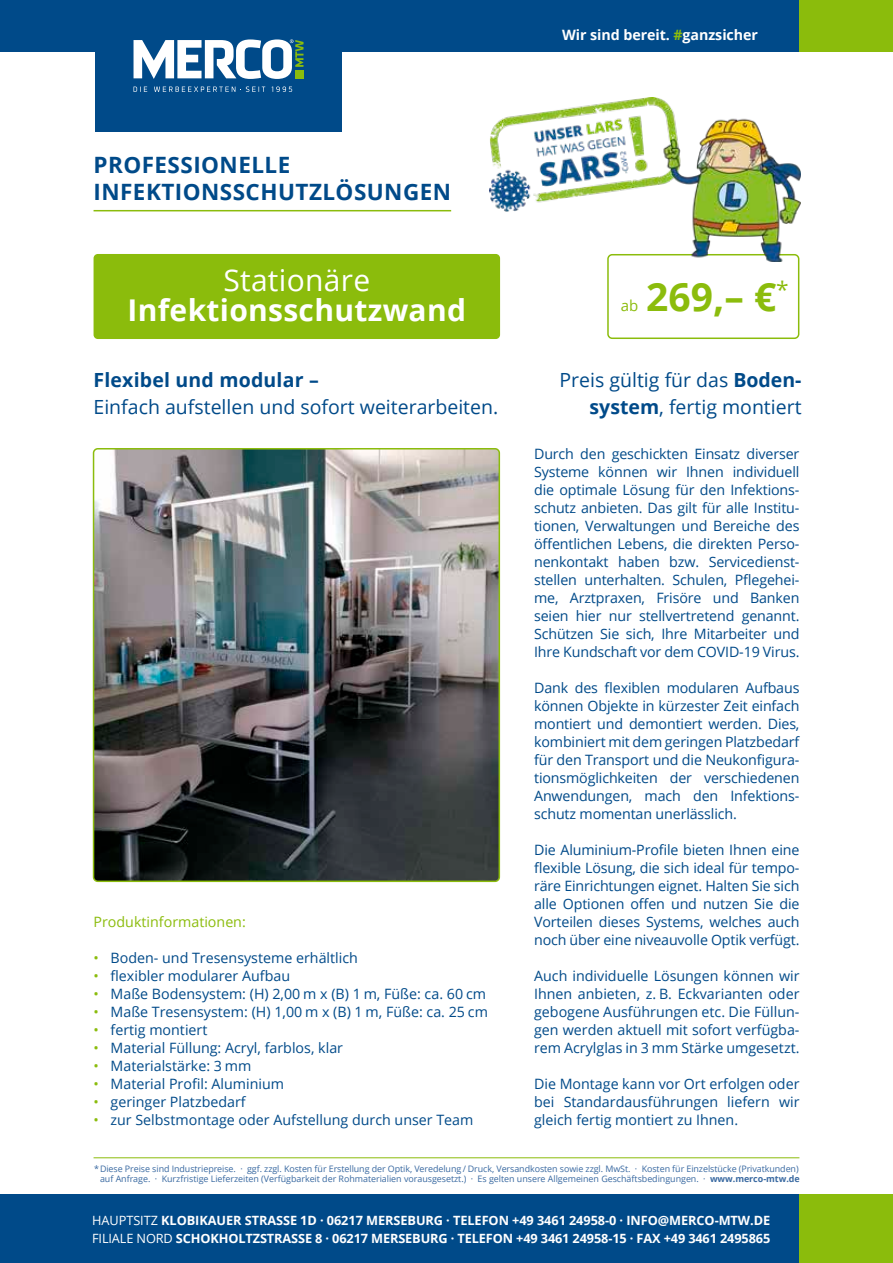
<style>
.page{position:relative;width:893px;height:1263px;background:#fff}
.page>*{position:absolute;margin:0;border:0;box-sizing:border-box;transform-origin:0 0}
.t1{font:700 39px "Open Sans";color:#8bbc0c}
.t2{font:700 30px "Open Sans";letter-spacing:.01em;color:#fff}
.t3{font:30px "Open Sans";letter-spacing:.01em;color:#fff}
.t4{font:700 22.5px/27px "Open Sans";letter-spacing:.02em;color:#004a89}
.t5{font:19.5px/27px "Open Sans";color:#004a89;text-align:right}
.t6{font:700 19.5px "Open Sans";letter-spacing:.01em;color:#004a89}
.t7{font:15px "Open Sans";color:#8bbc0c}
.t8{font:14.25px/18px "Open Sans";color:#004a89;text-align:justify}
.t9{font:700 14.25px "Open Sans";letter-spacing:-.005em;color:#fff}
.t10{font:14.25px "Open Sans";color:#8bbc0c}
.t11{font:700 12.75px/18px "Open Sans";letter-spacing:-.01em;color:#fff}
.t12{font:8.85px/10.4px "Open Sans";letter-spacing:-.01em;color:#3969a1;text-align:right}
.s1{color:#8bbc0c}
.s2{font-weight:700}
.s3{font-weight:400}
</style>
<div class="page">
<div style="left:94px;top:254px;width:406px;height:85px;background:#8bbc0c;border-radius:4px"></div>
<img style="left:96px;top:451px;width:401px;height:428px">
<div style="left:93px;top:448px;width:407px;height:434px;border:2px solid #8bbc0c;border-radius:4px"></div>
<div style="left:0;top:0;width:799px;height:51px;background:#004a89"></div>
<div style="left:799px;top:0;width:94px;height:51px;background:#8bbc0c"></div>
<div style="left:0;top:1195px;width:799px;height:68px;background:#004a89"></div>
<div style="left:799px;top:1195px;width:94px;height:68px;background:#8bbc0c"></div>
<hr style="left:94px;top:1157px;width:705px;height:1px;background:#8bbc0c">
<div style="left:95px;top:0;width:247px;height:131px;background:#004a89"></div>
<svg style="left:134px;top:39px;width:170px;height:40px"></svg>
<svg style="left:134px;top:86px;width:158px;height:6px"></svg>
<div style="left:607px;top:254px;width:192px;height:85px;border:2px solid #8bbc0c;border-radius:4px"></div>
<img style="left:489px;top:98px;width:311px;height:163px">
<hr style="left:94px;top:210px;width:357px;height:1px;background:#8bbc0c">
<h3 class="t4" style="left:94px;top:150px;width:359px">PROFESSIONELLE<br>INFEKTIONSSCHUTZLÖSUNGEN</h3>
<p class="t9" style="left:562px;top:25px;width:197px">Wir sind bereit. <span class="s1">#</span>ganzsicher</p>
<h2 class="t3" style="left:223px;top:259px;width:148px">Stationäre</h2>
<h2 class="t2" style="left:127px;top:289px;width:340px">Infektionsschutzwand</h2>
<p class="t7" style="left:621px;top:295px;width:19px">ab</p>
<h1 class="t1" style="left:646px;top:269px;width:144px">269,– €<sup>*</sup></h1>
<h3 class="t6" style="left:94px;top:366px;width:227px">Flexibel und modular –</h3>
<h3 class="t5" style="left:94px;top:393px;width:406px">Einfach aufstellen und sofort weiterarbeiten.</h3>
<p class="t10" style="left:94px;top:912px;width:154px">Produktinformationen:</p>
<p class="t8" style="left:94px;top:949px;width:266px"><span class="s1">•</span> Boden- und Tresensysteme erhältlich</p>
<p class="t8" style="left:94px;top:967px;width:198px"><span class="s1">•</span> flexibler modularer Aufbau</p>
<p class="t8" style="left:94px;top:985px;width:394px"><span class="s1">•</span> Maße Bodensystem: (H) 2,00 m x (B) 1 m, Füße: ca. 60 cm</p>
<p class="t8" style="left:94px;top:1003px;width:396px"><span class="s1">•</span> Maße Tresensystem: (H) 1,00 m x (B) 1 m, Füße: ca. 25 cm</p>
<p class="t8" style="left:94px;top:1021px;width:115px"><span class="s1">•</span> fertig montiert</p>
<p class="t8" style="left:94px;top:1039px;width:251px"><span class="s1">•</span> Material Füllung: Acryl, farblos, klar</p>
<p class="t8" style="left:94px;top:1057px;width:159px"><span class="s1">•</span> Materialstärke: 3 mm</p>
<p class="t8" style="left:94px;top:1075px;width:192px"><span class="s1">•</span> Material Profil: Aluminium</p>
<p class="t8" style="left:94px;top:1093px;width:154px"><span class="s1">•</span> geringer Platzbedarf</p>
<p class="t8" style="left:94px;top:1111px;width:381px"><span class="s1">•</span> zur Selbstmontage oder Aufstellung durch unser Team</p>
<h3 class="t5" style="left:560px;top:366px;width:243px">Preis gültig für das <span class="s2">Boden&shy;system</span>, fertig montiert</h3>
<p class="t8" style="left:534px;top:444px;width:267px">Durch den geschickten Einsatz diverser Systeme können wir Ihnen individuell die optimale Lösung für den Infektions&shy;schutz anbieten. Das gilt für alle Institu&shy;tionen, Verwaltungen und Bereiche des öffentlichen Lebens, die direkten Perso&shy;nenkontakt haben bzw. Servicedienst&shy;stellen unterhalten. Schulen, Pflegehei&shy;me, Arztpraxen, Frisöre und Banken seien hier nur stellvertretend genannt.<br>Schützen Sie sich, Ihre Mitarbeiter und Ihre Kundschaft vor dem COVID-19 Virus.</p>
<p class="t8" style="left:534px;top:678px;width:267px">Dank des flexiblen modularen Aufbaus können Objekte in kürzester Zeit einfach montiert und demontiert werden. Dies, kombiniert mit dem geringen Platzbedarf für den Transport und die Neukonfigura&shy;tionsmöglichkeiten der verschiedenen Anwendungen, mach den Infektions&shy;schutz momentan unerlässlich.</p>
<p class="t8" style="left:534px;top:840px;width:267px">Die Aluminium-Profile bieten Ihnen eine flexible Lösung, die sich ideal für tempo&shy;räre Einrichtungen eignet. Halten Sie sich alle Optionen offen und nutzen Sie die Vorteilen dieses Systems, welches auch noch über eine niveauvolle Optik verfügt.</p>
<p class="t8" style="left:534px;top:966px;width:267px">Auch individuelle Lösungen können wir Ihnen anbieten, z. B. Eckvarianten oder gebogene Ausführungen etc. Die Füllun&shy;gen werden aktuell mit sofort verfügba&shy;rem Acrylglas in 3 mm Stärke umgesetzt.</p>
<p class="t8" style="left:534px;top:1074px;width:267px">Die Montage kann vor Ort erfolgen oder bei Standardausführungen liefern wir gleich fertig montiert zu Ihnen.</p>
<p class="t12" style="left:94px;top:1163px;width:707px">* Diese Preise sind Industriepreise. · ggf. zzgl. Kosten für Erstellung der Optik, Veredelung / Druck, Versandkosten sowie zzgl. MwSt. · Kosten für Einzelstücke (Privatkunden) auf Anfrage. · Kurzfristige Lieferzeiten (Verfügbarkeit der Rohmaterialien vorausgesetzt.) · Es gelten unsere Allgemeinen Geschäftsbedingungen. · <span class="s2">www.merco-mtw.de</span></p>
<p class="t11" style="left:92px;top:1210px;width:680px"><span class="s3">HAUPTSITZ</span> KLOBIKAUER STRASSE 1D · 06217 MERSEBURG · TELEFON +49 3461 24958-0 · INFO@MERCO-MTW.DE<br><span class="s3">FILIALE NORD</span> SCHOKHOLTZSTRASSE 8 · 06217 MERSEBURG · TELEFON +49 3461 24958-15 · FAX +49 3461 2495865</p>
</div>
